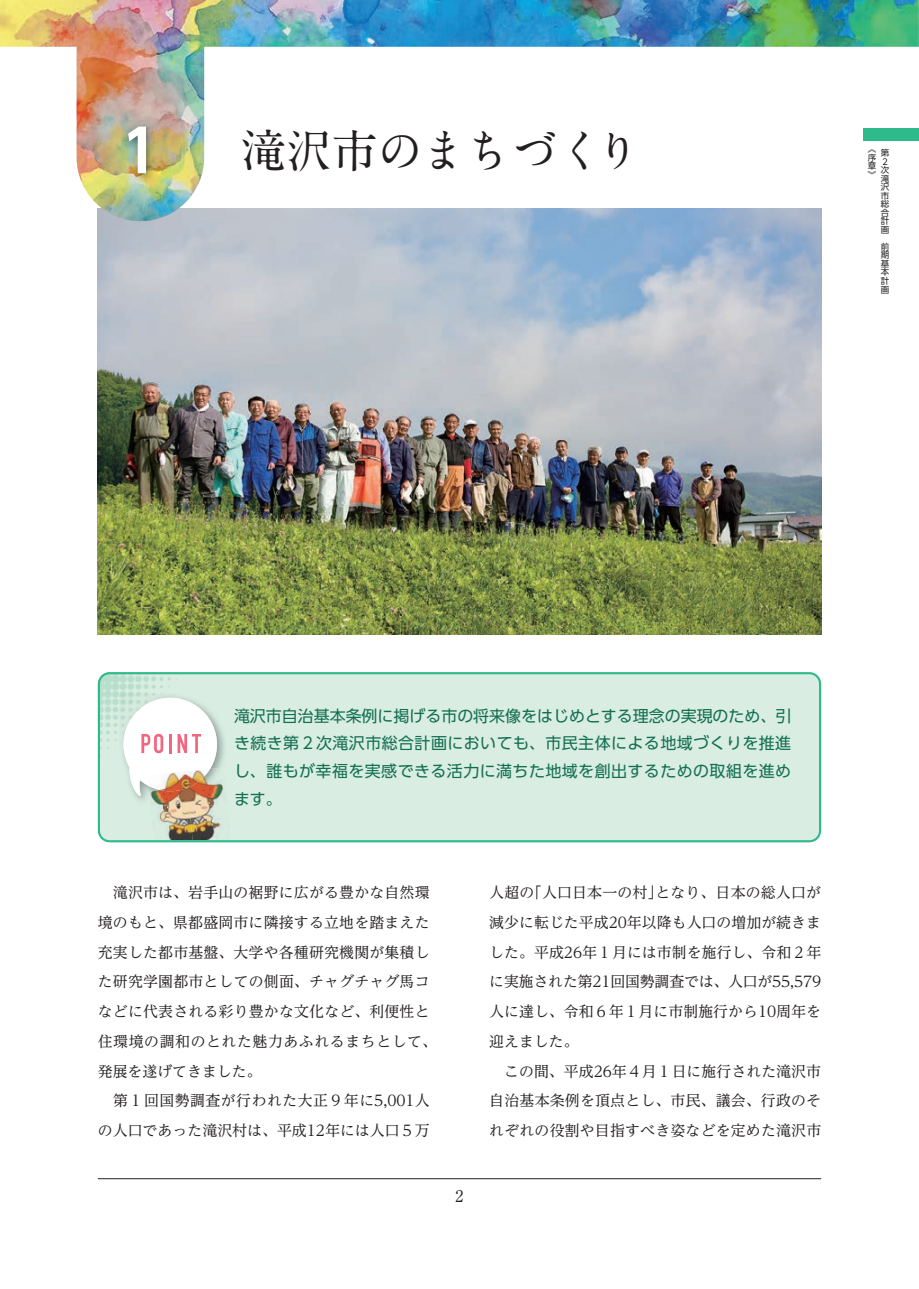
<style>
.page{position:relative;width:919px;height:1289px;background:#fff}
.page>*{position:absolute;margin:0;border:0;box-sizing:border-box;transform-origin:0 0}
.t1{font:700 58.5px "UD Shin Go Pr 6 De";color:#fff}
.t2{font:700 45.75px "A1 Mincho Std";color:#231f20}
.t3{font:15.9px/27.6px "UD Shin Go Pr 6 N";letter-spacing:.03em;color:#136f53;text-align:justify}
.t4{font:15.9px "Ryumin Pr 6 N";color:#231f20}
.t5{font:14.85px/29.7px "UD Reimin Pr 6 N";letter-spacing:.015em;color:#231f20}
.t6{font:8.55px/8.6px "UD Shin Go Pr 6 N";color:#231f20;text-align:justify}
</style>
<div class="page">
<hr style="left:98px;top:1178px;width:723px;height:1px;background:#231f20">
<img style="left:98px;top:221px;width:723px;height:414px">
<div style="left:98px;top:672px;width:723px;height:170px;background:#d9ede2;border-radius:13px"></div>
<img style="left:101px;top:675px;width:76px;height:74px">
<img style="left:135px;top:722px;width:89px;height:79px">
<img style="left:119px;top:693px;width:58px;height:56px">
<img style="left:0;top:0;width:918px;height:221px">
<img style="left:122px;top:120px;width:34px;height:64px">
<svg style="left:123px;top:697px;width:94px;height:98px;background:#f3eeee"></svg>
<img style="left:158px;top:805px;width:31px;height:34px">
<img style="left:189px;top:805px;width:33px;height:34px">
<img style="left:148px;top:767px;width:76px;height:38px">
<img style="left:147px;top:769px;width:63px;height:22px">
<div style="left:98px;top:672px;width:723px;height:170px;border:2px solid #2fba8c;border-radius:11px"></div>
<h1 class="t1" style="left:121px;top:103px;width:40px">1</h1>
<h2 class="t2" style="left:240px;top:114px;width:402px">滝沢市のまちづくり</h2>
<p class="t6" style="left:880px;top:149px;width:10px">第</p>
<p class="t6" style="left:867px;top:144px;width:10px">《</p>
<p class="t6" style="left:867px;top:153px;width:10px">序章</p>
<p class="t6" style="left:880px;top:157px;width:8px">２</p>
<p class="t6" style="left:880px;top:166px;width:10px">次滝沢市総合計画</p>
<p class="t6" style="left:880px;top:242px;width:10px">前期基本計画</p>
<p class="t6" style="left:867px;top:170px;width:10px">《</p>
<p class="t3" style="left:234px;top:701px;width:559px">滝沢市自治基本条例に掲げる市の将来像をはじめとする理念の実現のため、引き続き第２次滝沢市総合計画においても、市民主体による地域づくりを推進し、誰もが幸福を実感できる活力に満ちた地域を創出するための取組を進めます。</p>
<p class="t5" style="left:527px;top:877px;width:137px">「人口日本一の村」</p>
<p class="t5" style="left:98px;top:877px;width:341px">　滝沢市は、岩手山の裾野に広がる豊かな自然環境のもと、県都盛岡市に隣接する立地を踏まえた充実した都市基盤、大学や各種研究機関が集積した研究学園都市としての側面、チャグチャグ馬コなどに代表される彩り豊かな文化など、利便性と住環境の調和のとれた魅力あふれるまちとして、発展を遂げてきました。<br>　第１回国勢調査が行われた大正９年に5,001人の人口であった滝沢村は、平成12年には人口５万</p>
<p class="t5" style="left:655px;top:877px;width:167px">となり、日本の総人口が</p>
<p class="t5" style="left:489px;top:877px;width:333px">人超の<br>減少に転じた平成20年以降も人口の増加が続きました。平成26年１月には市制を施行し、令和２年に実施された第21回国勢調査では、人口が55,579人に達し、令和６年１月に市制施行から10周年を迎えました。<br>　この間、平成26年４月１日に施行された滝沢市自治基本条例を頂点とし、市民、議会、行政のそれぞれの役割や目指すべき姿などを定めた滝沢市</p>
<p class="t4" style="left:455px;top:1183px;width:9px">2</p>
</div>
